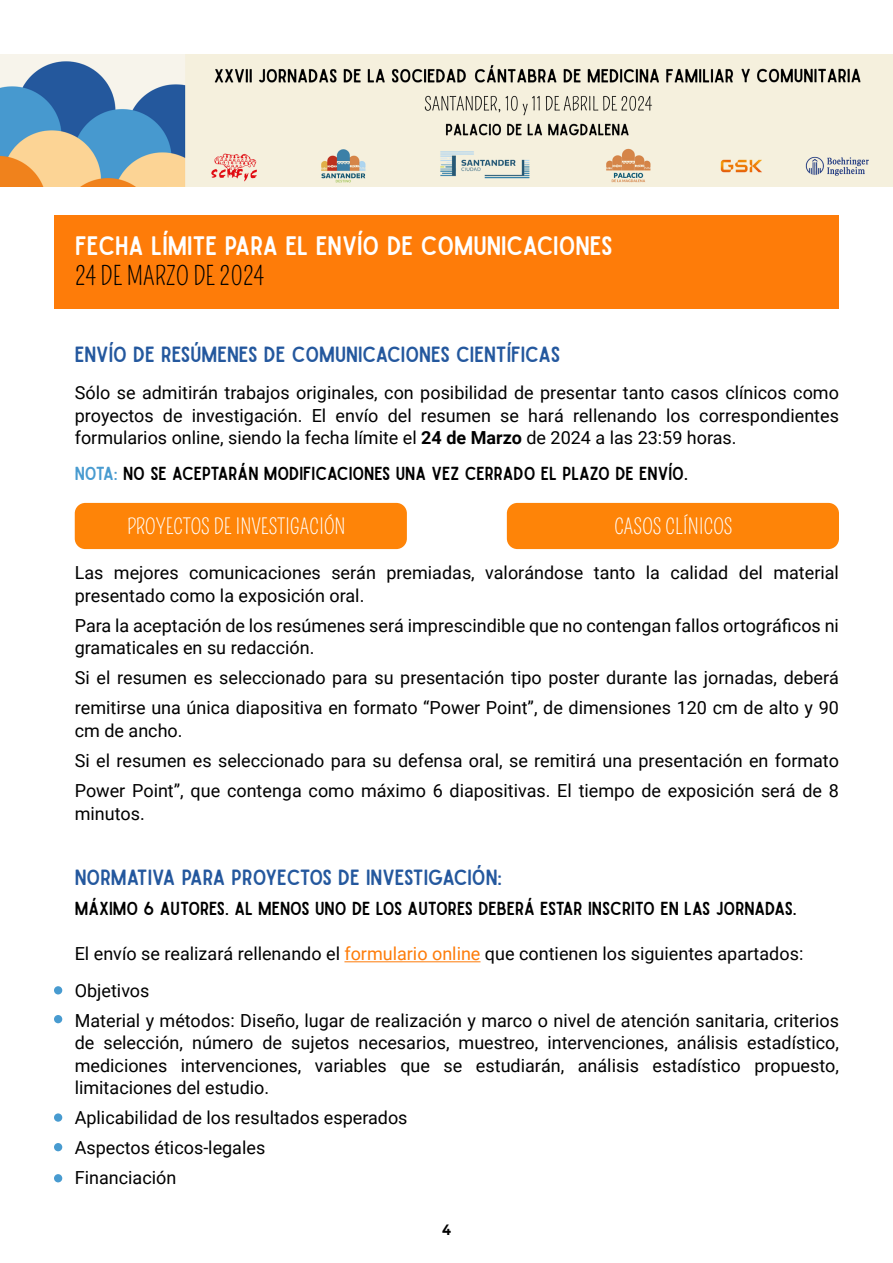
<style>
.page{position:relative;width:893px;height:1263px;background:#fff}
.page>*{position:absolute;margin:0;border:0;box-sizing:border-box;transform-origin:0 0}
.t1{font:25.5px "Sailors";color:#fff}
.t2{font:25.5px "Pompiere";color:#000}
.t3{font:21px "Sailors";color:#24589e}
.t4{font:21px "Pompiere";color:#fff}
.t5{font:18px/22.5px "Roboto";color:#000}
.t6{font:18px "Sailors";color:#000}
.t7{font:700 15px "Montserrat";color:#000;scale:.85 1}
.s1{font-weight:700}
.s2{color:#489bd0}
.s3{color:#fe7c09}
</style>
<div class="page">
<div style="left:54px;top:215px;width:785px;height:93px;background:#fe7c09"></div>
<img style="left:0;top:54px;width:893px;height:132px">
<div style="left:75px;top:503px;width:332px;height:46px;background:#fe8408;border-radius:10px"></div>
<div style="left:507px;top:503px;width:332px;height:46px;background:#fe8408;border-radius:10px"></div>
<div style="left:54px;top:1174px;width:8px;height:8px;background:#489bd0;border-radius:50%"></div>
<div style="left:54px;top:986px;width:8px;height:8px;background:#489bd0;border-radius:50%"></div>
<div style="left:54px;top:1015px;width:8px;height:8px;background:#489bd0;border-radius:50%"></div>
<div style="left:54px;top:1113px;width:8px;height:9px;background:#489bd0;border-radius:50%"></div>
<div style="left:54px;top:1143px;width:8px;height:8px;background:#489bd0;border-radius:50%"></div>
<hr style="left:344px;top:961px;width:136px;height:1px;background:#fe7c09">
<h1 class="t1" style="left:75px;top:230px;width:539px">FECHA LÍMITE PARA EL ENVÍO DE COMUNICACIONES</h1>
<h1 class="t2" style="left:75px;top:261px;width:191px">24 DE MARZO DE 2024</h1>
<p class="t3" style="left:75px;top:342px;width:487px">ENVÍO DE RESÚMENES DE COMUNICACIONES CIENTÍFICAS</p>
<p class="t5" style="left:75px;top:381px;width:766px;text-align:justify">Sólo se admitirán trabajos originales, con posibilidad de presentar tanto casos clínicos como proyectos de investigación. El envío del resumen se hará rellenando los correspondientes formularios online, siendo la fecha límite el <span class="s1">24 de Marzo</span> de 2024 a las 23:59 horas.</p>
<p class="t6" style="left:75px;top:463px;width:615px"><span class="s2">NOTA:</span> NO SE ACEPTARÁN MODIFICACIONES UNA VEZ CERRADO EL PLAZO DE ENVÍO.</p>
<p class="t4" style="left:127px;top:515px;width:220px">PROYECTOS DE INVESTIGACIÓN</p>
<p class="t4" style="left:614px;top:515px;width:120px">CASOS CLÍNICOS</p>
<p class="t5" style="left:75px;top:561px;width:766px">Las mejores comunicaciones serán premiadas, valorándose tanto la calidad del material presentado como la exposición oral.</p>
<p class="t5" style="left:75px;top:614px;width:766px">Para la aceptación de los resúmenes será imprescindible que no contengan fallos ortográficos ni gramaticales en su redacción.</p>
<p class="t5" style="left:75px;top:662px;width:766px;line-height:30px">Si el resumen es seleccionado para su presentación tipo poster durante las jornadas, deberá remitirse una única diapositiva en formato “Power Point”, de dimensiones 120 cm de alto y 90</p>
<p class="t5" style="left:75px;top:715px;width:766px;line-height:30px">cm de ancho.<br>Si el resumen es seleccionado para su defensa oral, se remitirá una presentación en formato<br>Power Point”, que contenga como máximo 6 diapositivas. El tiempo de exposición será de 8</p>
<p class="t5" style="left:75px;top:801px;width:71px">minutos.</p>
<p class="t3" style="left:75px;top:865px;width:429px">NORMATIVA PARA PROYECTOS DE INVESTIGACIÓN:</p>
<p class="t6" style="left:75px;top:898px;width:723px">MÁXIMO 6 AUTORES. AL MENOS UNO DE LOS AUTORES DEBERÁ ESTAR INSCRITO EN LAS JORNADAS.</p>
<p class="t5" style="left:75px;top:935px;width:730px;line-height:36px">El envío se realizará rellenando el <span class="s3">formulario online</span> que contienen los siguientes apartados:<br>Objetivos</p>
<p class="t5" style="left:75px;top:1008px;width:766px;text-align:justify">Material y métodos: Diseño, lugar de realización y marco o nivel de atención sanitaria, criterios de selección, número de sujetos necesarios, muestreo, intervenciones, análisis estadístico, mediciones intervenciones, variables que se estudiarán, análisis estadístico propuesto, limitaciones del estudio.</p>
<p class="t5" style="left:75px;top:1102px;width:334px;line-height:30px">Aplicabilidad de los resultados esperados<br>Aspectos éticos-legales<br>Financiación</p>
<p class="t7" style="left:442px;top:1218px;width:12px">4</p>
</div>
